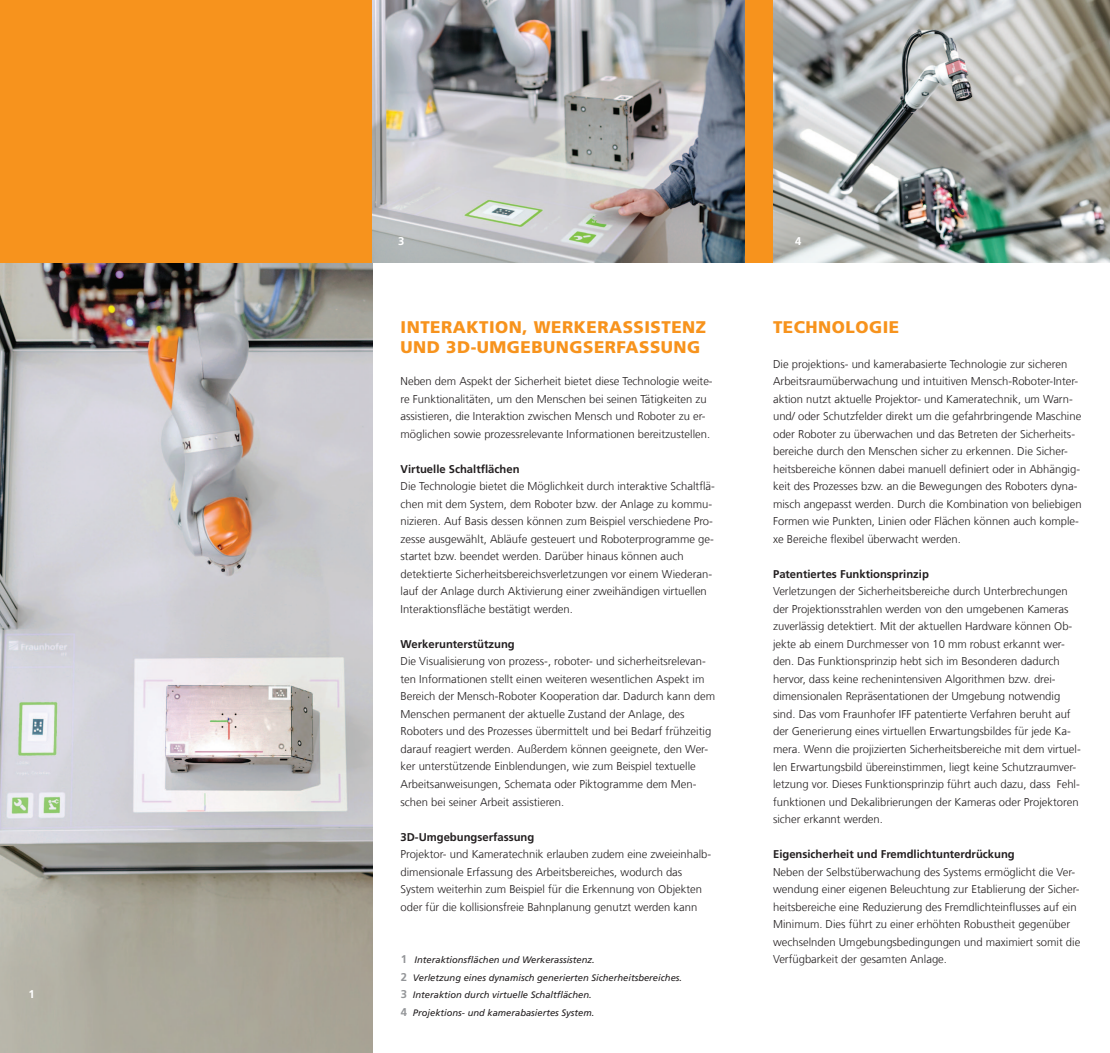
<style>
.page{position:relative;width:1110px;height:1053px;background:#fff}
.page>*{position:absolute;margin:0;border:0;box-sizing:border-box;transform-origin:0 0}
.t1{font:900 16.88px/20.2px "Frutiger LT Com";letter-spacing:.03em;color:#f7931d}
.t2{font:300 11.25px/17.5px "Frutiger LT Com";color:#231f20}
.t3{font:700 11.25px "Frutiger LT Com";color:#231f20}
.t4{font:700 11.25px "Frutiger LT Com";color:#fff}
.t5{font:italic 9.38px/17.5px "Frutiger LT Com";color:#231f20}
.s1{font-weight:700;font-style:normal;font-size:11.25px;color:#939598}
</style>
<div class="page">
<img style="left:0;top:262px;width:372px;height:790px">
<div style="left:0;top:0;width:1109px;height:262px;background:#f7931d"></div>
<img style="left:372px;top:0;width:372px;height:262px">
<img style="left:773px;top:0;width:336px;height:262px">
<p class="t4" style="left:28px;top:987px;width:8px">1</p>
<p class="t4" style="left:398px;top:235px;width:8px">3</p>
<p class="t4" style="left:795px;top:235px;width:8px">4</p>
<h1 class="t1" style="left:400px;top:316px;width:307px">INTERAKTION, WERKERASSISTENZ<br>UND 3D-UMGEBUNGSERFASSUNG</h1>
<p class="t2" style="left:400px;top:372px;width:313px">Neben dem Aspekt der Sicherheit bietet diese Technologie weite&shy;re Funktionalitäten, um den Menschen bei seinen Tätigkeiten zu assistieren, die Interaktion zwischen Mensch und Roboter zu er&shy;möglichen sowie prozessrelevante Informationen bereitzustellen.</p>
<p class="t3" style="left:400px;top:462px;width:120px">Virtuelle Schaltflächen</p>
<p class="t2" style="left:400px;top:477px;width:316px">Die Technologie bietet die Möglichkeit durch interaktive Schaltflä&shy;chen mit dem System, dem Roboter bzw. der Anlage zu kommu&shy;nizieren. Auf Basis dessen können zum Beispiel verschiedene Pro&shy;zesse ausgewählt, Abläufe gesteuert und Roboterprogramme ge&shy;startet bzw. beendet werden. Darüber hinaus können auch detektierte Sicherheitsbereichsverletzungen vor einem Wiederan&shy;lauf der Anlage durch Aktivierung einer zweihändigen virtuellen Interaktionsfläche bestätigt werden.</p>
<p class="t3" style="left:400px;top:637px;width:116px">Werkerunterstützung</p>
<p class="t2" style="left:400px;top:652px;width:316px">Die Visualisierung von prozess-, roboter- und sicherheitsrelevan&shy;ten Informationen stellt einen weiteren wesentlichen Aspekt im Bereich der Mensch-Roboter Kooperation dar. Dadurch kann dem Menschen permanent der aktuelle Zustand der Anlage, des Roboters und des Prozesses übermittelt und bei Bedarf frühzeitig darauf reagiert werden. Außerdem können geeignete, den Wer&shy;ker unterstützende Einblendungen, wie zum Beispiel textuelle Arbeitsanweisungen, Schemata oder Piktogramme dem Men&shy;schen bei seiner Arbeit assistieren.</p>
<p class="t3" style="left:400px;top:830px;width:135px">3D-Umgebungserfassung</p>
<p class="t2" style="left:400px;top:845px;width:312px">Projektor- und Kameratechnik erlauben zudem eine zweieinhalb&shy;dimensionale Erfassung des Arbeitsbereiches, wodurch das System weiterhin zum Beispiel für die Erkennung von Objekten oder für die kollisionsfreie Bahnplanung genutzt werden kann</p>
<h1 class="t1" style="left:772px;top:316px;width:128px">TECHNOLOGIE</h1>
<p class="t2" style="left:772px;top:355px;width:310px">Die projektions- und kamerabasierte Technologie zur sicheren Arbeitsraumüberwachung und intuitiven Mensch-Roboter-Inter&shy;aktion nutzt aktuelle Projektor- und Kameratechnik, um Warn&shy;und/ oder Schutzfelder direkt um die gefahrbringende Maschine oder Roboter zu überwachen und das Betreten der Sicherheits&shy;bereiche durch den Menschen sicher zu erkennen. Die Sicher&shy;heitsbereiche können dabei manuell definiert oder in Abhängig&shy;keit des Prozesses bzw. an die Bewegungen des Roboters dyna&shy;misch angepasst werden. Durch die Kombination von beliebigen Formen wie Punkten, Linien oder Flächen können auch komple&shy;xe Bereiche flexibel überwacht werden.</p>
<p class="t3" style="left:772px;top:567px;width:157px">Patentiertes Funktionsprinzip</p>
<p class="t2" style="left:772px;top:582px;width:309px">Verletzungen der Sicherheitsbereiche durch Unterbrechungen der Projektionsstrahlen werden von den umgebenen Kameras zuverlässig detektiert. Mit der aktuellen Hardware können Ob&shy;jekte ab einem Durchmesser von 10 mm robust erkannt wer&shy;den. Das Funktionsprinzip hebt sich im Besonderen dadurch hervor, dass keine rechenintensiven Algorithmen bzw. drei&shy;dimensionalen Repräsentationen der Umgebung notwendig sind. Das vom Fraunhofer IFF patentierte Verfahren beruht auf der Generierung eines virtuellen Erwartungsbildes für jede Ka&shy;mera. Wenn die projizierten Sicherheitsbereiche mit dem virtuel&shy;len Erwartungsbild übereinstimmen, liegt keine Schutzraumver&shy;letzung vor. Dieses Funktionsprinzip führt auch dazu, dass Fehl&shy;funktionen und Dekalibrierungen der Kameras oder Projektoren sicher erkannt werden.</p>
<p class="t3" style="left:772px;top:847px;width:243px">Eigensicherheit und Fremdlichtunterdrückung</p>
<p class="t2" style="left:772px;top:863px;width:308px">Neben der Selbstüberwachung des Systems ermöglicht die Ver&shy;wendung einer eigenen Beleuchtung zur Etablierung der Sicher&shy;heitsbereiche eine Reduzierung des Fremdlichteinflusses auf ein Minimum. Dies führt zu einer erhöhten Robustheit gegenüber wechselnden Umgebungsbedingungen und maximiert somit die</p>
<p class="t5" style="left:400px;top:950px;width:195px"><span class="s1">1</span> Interaktionsflächen und Werkerassistenz.</p>
<p class="t2" style="left:772px;top:950px;width:175px">Verfügbarkeit der gesamten Anlage.</p>
<p class="t5" style="left:400px;top:968px;width:283px"><span class="s1">2</span> Verletzung eines dynamisch generierten Sicherheitsbereiches.<br><span class="s1">3</span> Interaktion durch virtuelle Schaltflächen.<br><span class="s1">4</span> Projektions- und kamerabasiertes System.</p>
</div>
